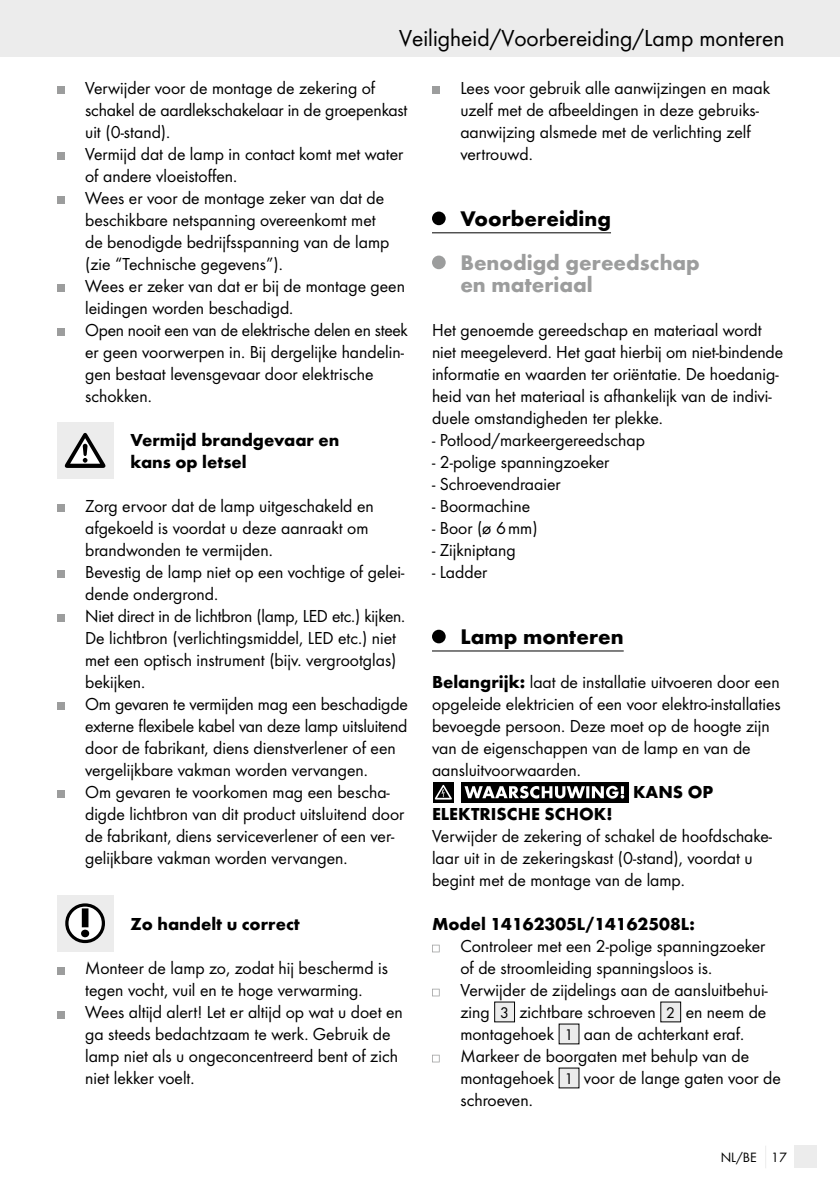
<style>
.page{position:relative;width:840px;height:1191px;background:#fff}
.page>*{position:absolute;margin:0;border:0;box-sizing:border-box;transform-origin:0 0}
.t1{font:24px "Futura Boo";color:#000}
.t2{font:700 22px/22px "Futura";color:#9c9d9d}
.t3{font:700 22px "Futura";color:#000}
.t4{font:18px/22px "Futura Boo";color:#000}
.t5{font:700 18px/22px "Futura";color:#000}
.t6{font:14px "Futura Boo";color:#000}
.s1{font-family:"Futura";font-weight:700}
.s2{font-size:16px}
</style>
<div class="page">
<div style="left:0;top:0;width:839px;height:57px;background:#ececec"></div>
<div style="left:794px;top:1145px;width:22px;height:23px;background:#ececec"></div>
<div style="left:57px;top:86px;width:7px;height:8px;background:#9c9d9d"></div>
<div style="left:57px;top:152px;width:7px;height:8px;background:#9c9d9d"></div>
<div style="left:57px;top:196px;width:7px;height:8px;background:#9c9d9d"></div>
<div style="left:57px;top:284px;width:7px;height:8px;background:#9c9d9d"></div>
<div style="left:57px;top:328px;width:7px;height:8px;background:#9c9d9d"></div>
<div style="left:57px;top:422px;width:56px;height:57px;background:#ececec"></div>
<svg style="left:65px;top:433px;width:40px;height:35px"></svg>
<div style="left:57px;top:504px;width:7px;height:8px;background:#9c9d9d"></div>
<div style="left:57px;top:570px;width:7px;height:8px;background:#9c9d9d"></div>
<div style="left:57px;top:614px;width:7px;height:8px;background:#9c9d9d"></div>
<div style="left:57px;top:702px;width:7px;height:8px;background:#9c9d9d"></div>
<div style="left:57px;top:790px;width:7px;height:8px;background:#9c9d9d"></div>
<div style="left:57px;top:895px;width:56px;height:56px;background:#ececec"></div>
<svg style="left:65px;top:903px;width:40px;height:40px"></svg>
<div style="left:57px;top:966px;width:7px;height:8px;background:#9c9d9d"></div>
<div style="left:57px;top:1010px;width:7px;height:8px;background:#9c9d9d"></div>
<hr style="left:432px;top:232px;width:178px;height:1px;background:#000">
<hr style="left:432px;top:650px;width:191px;height:1px;background:#000">
<div style="left:432px;top:86px;width:7px;height:8px;background:#9c9d9d"></div>
<div style="left:432px;top:211px;width:13px;height:14px;background:#000;border-radius:50%"></div>
<div style="left:432px;top:255px;width:13px;height:14px;background:#9c9d9d;border-radius:50%"></div>
<div style="left:432px;top:629px;width:13px;height:14px;background:#000;border-radius:50%"></div>
<div style="left:461px;top:782px;width:167px;height:20px;background:#000"></div>
<svg style="left:433px;top:782px;width:20px;height:20px"></svg>
<svg style="left:434px;top:785px;width:17px;height:14px"></svg>
<svg style="left:464px;top:786px;width:160px;height:12px"></svg>
<svg style="left:432px;top:944px;width:7px;height:8px"></svg>
<svg style="left:432px;top:988px;width:7px;height:8px"></svg>
<div style="left:494px;top:1002px;width:20px;height:20px;background:#ececec"></div>
<div style="left:660px;top:1002px;width:20px;height:20px;background:#ececec"></div>
<div style="left:558px;top:1024px;width:20px;height:20px;background:#ececec"></div>
<svg style="left:432px;top:1054px;width:7px;height:8px"></svg>
<div style="left:558px;top:1068px;width:20px;height:20px;background:#ececec"></div>
<h1 class="t1" style="left:399px;top:24px;width:386px">Veiligheid/Voorbereiding/Lamp monteren</h1>
<p class="t4" style="left:85px;top:77px;width:324px">Verwijder voor de montage de zekering of schakel de aardlekschakelaar in de groepenkast uit (0-stand).<br>Vermijd dat de lamp in contact komt met water of andere vloeistoffen.<br>Wees er voor de montage zeker van dat de beschikbare netspanning overeenkomt met<br>de benodigde bedrijfsspanning van de lamp (zie “Technische gegevens”).<br>Wees er zeker van dat er bij de montage geen leidingen worden beschadigd.<br>Open nooit een van de elektrische delen en steek er geen voorwerpen in. Bij dergelijke handelin&shy;gen bestaat levensgevaar door elektrische schokken.</p>
<p class="t5" style="left:130px;top:429px;width:210px">Vermijd brandgevaar en kans op letsel</p>
<p class="t4" style="left:85px;top:495px;width:324px">Zorg ervoor dat de lamp uitgeschakeld en afgekoeld is voordat u deze aanraakt om brandwonden te vermijden.<br>Bevestig de lamp niet op een vochtige of gelei&shy;dende ondergrond.<br>Niet direct in de lichtbron (lamp, LED etc.) kijken.<br>De lichtbron (verlichtingsmiddel, LED etc.) niet met een optisch instrument (bijv. vergrootglas) bekijken.<br>Om gevaren te vermijden mag een beschadigde externe flexibele kabel van deze lamp uitsluitend door de fabrikant, diens dienstverlener of een vergelijkbare vakman worden vervangen.<br>Om gevaren te voorkomen mag een bescha&shy;digde lichtbron van dit product uitsluitend door de fabrikant, diens serviceverlener of een ver&shy;gelijkbare vakman worden vervangen.</p>
<p class="t4" style="left:460px;top:77px;width:311px">Lees voor gebruik alle aanwijzingen en maak uzelf met de afbeeldingen in deze gebruiks&shy;aanwijzing alsmede met de verlichting zelf vertrouwd.</p>
<p class="t3" style="left:460px;top:205px;width:152px">Voorbereiding</p>
<p class="t2" style="left:460px;top:251px;width:241px">Benodigd gereedschap en materiaal</p>
<p class="t4" style="left:432px;top:319px;width:352px">Het genoemde gereedschap en materiaal wordt niet meegeleverd. Het gaat hierbij om niet-bindende informatie en waarden ter oriëntatie. De hoedanig&shy;heid van het materiaal is afhankelijk van de indivi&shy;duele omstandigheden ter plekke.</p>
<p class="t4" style="left:432px;top:429px;width:214px">- Potlood/markeergereedschap</p>
<p class="t4" style="left:432px;top:451px;width:179px">- 2-polige spanningzoeker</p>
<p class="t4" style="left:432px;top:473px;width:130px">- Schroevendraaier</p>
<p class="t4" style="left:432px;top:495px;width:100px">- Boormachine</p>
<p class="t4" style="left:432px;top:517px;width:107px">- Boor (ø 6mm)</p>
<p class="t4" style="left:432px;top:539px;width:85px">- Zijkniptang</p>
<p class="t4" style="left:432px;top:561px;width:57px">- Ladder</p>
<p class="t3" style="left:460px;top:623px;width:165px">Lamp monteren</p>
<p class="t4" style="left:432px;top:671px;width:350px"><span class="s1">Belangrijk:</span> laat de installatie uitvoeren door een opgeleide elektricien of een voor elektro-installaties bevoegde persoon. Deze moet op de hoogte zijn van de eigenschappen van de lamp en van de aansluitvoorwaarden.</p>
<p class="t5" style="left:632px;top:781px;width:82px">KANS OP</p>
<p class="t5" style="left:432px;top:803px;width:182px">ELEKTRISCHE SCHOK!</p>
<p class="t4" style="left:432px;top:825px;width:341px">Verwijder de zekering of schakel de hoofdschake&shy;laar uit in de zekeringskast (0-stand), voordat u begint met de montage van de lamp.</p>
<p class="t5" style="left:432px;top:913px;width:264px">Model 14162305L/14162508L:</p>
<p class="t4" style="left:460px;top:935px;width:322px">Controleer met een 2-polige spanningzoeker of de stroomleiding spanningsloos is.<br>Verwijder de zijdelings aan de aansluitbehui&shy;zing <span class="s2">3</span> zichtbare schroeven <span class="s2">2</span> en neem de montagehoek <span class="s2">1</span> aan de achterkant eraf.<br>Markeer de boorgaten met behulp van de montagehoek <span class="s2">1</span> voor de lange gaten voor de schroeven.</p>
<p class="t5" style="left:130px;top:913px;width:171px">Zo handelt u correct</p>
<p class="t4" style="left:85px;top:957px;width:319px">Monteer de lamp zo, zodat hij beschermd is tegen vocht, vuil en te hoge verwarming.<br>Wees altijd alert! Let er altijd op wat u doet en ga steeds bedachtzaam te werk. Gebruik de lamp niet als u ongeconcentreerd bent of zich niet lekker voelt.</p>
<p class="t6" style="left:720px;top:1149px;width:67px">NL/BE 17</p>
</div>
